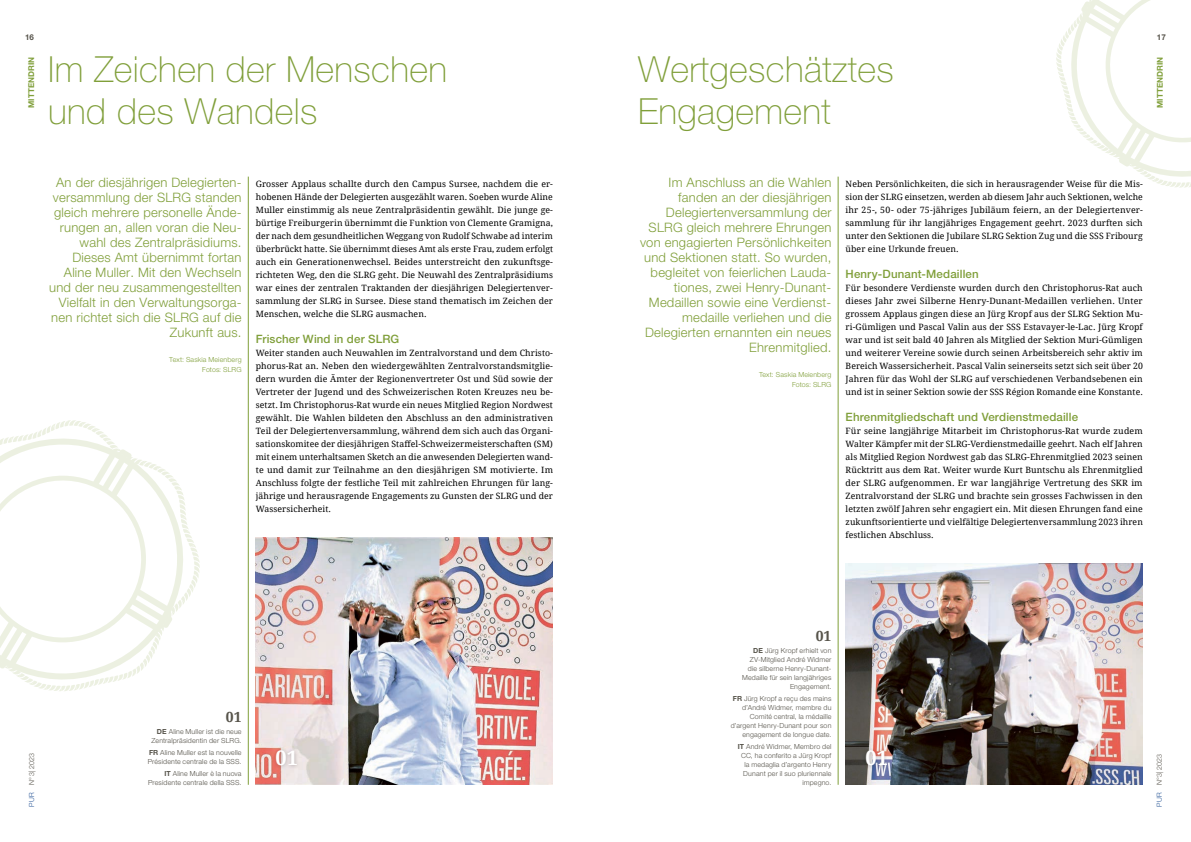
<style>
.page{position:relative;width:1191px;height:842px;background:#fff}
.page>*{position:absolute;margin:0;border:0;box-sizing:border-box;transform-origin:0 0}
.t1{font:100 36px/41.5px "Helvetica Neue LT Std";letter-spacing:.01em;color:#809f3a}
.t2{font:700 20px "Droid Serif";color:#fff}
.t3{font:700 14px "Droid Serif";color:#57544b}
.t4{font:300 13px/15px "Helvetica Neue LT Std";letter-spacing:.015em;color:#809f3a;text-align:right}
.t5{font:500 11.5px "Helvetica Neue LT Std";letter-spacing:.01em;color:#809f3a}
.t6{font:8.7px/13px "Droid Serif";letter-spacing:.01em;color:#000;text-align:justify}
.t7{font:700 8px "Helvetica Neue LT Std";letter-spacing:.01em;color:#809f3a}
.t8{font:700 8px "Helvetica Neue LT Std";color:#57544b}
.t9{font:300 7px/9px "Helvetica Neue LT Std";letter-spacing:.02em;color:#57544b;text-align:right}
.t10{font:300 7px/10px "Helvetica Neue LT Std";letter-spacing:.02em;color:#809f3a;text-align:right}
.s1{font-weight:700}
.s2{color:#2a5797}
</style>
<div class="page">
<hr style="left:248px;top:177px;width:1px;height:608px;background:#809f3a">
<hr style="left:838px;top:177px;width:1px;height:608px;background:#809f3a">
<svg style="left:1056px;top:0;width:135px;height:188px"></svg>
<img style="left:256px;top:538px;width:297px;height:247px">
<img style="left:845px;top:564px;width:297px;height:221px">
<svg style="left:0;top:420px;width:200px;height:271px"></svg>
<div style="left:272px;top:746px;width:29px;height:23px;background:#000;opacity:.25"></div>
<div style="left:862px;top:746px;width:28px;height:23px;background:#000;opacity:.25"></div>
<p class="t8" style="left:25px;top:32px;width:10px">16</p>
<p class="t8" style="left:1157px;top:32px;width:10px">17</p>
<h1 class="t1" style="left:48px;top:49px;width:400px">Im Zeichen der Menschen und des Wandels</h1>
<h1 class="t1" style="left:638px;top:49px;width:257px">Wertgeschätztes<br>Engagement</h1>
<p class="t7" style="left:26px;top:108px;width:53px;rotate:-90deg">MITTENDRIN</p>
<p class="t7" style="left:1154px;top:108px;width:53px;rotate:-90deg">MITTENDRIN</p>
<p class="t4" style="left:49px;top:174px;width:194px">An der diesjährigen Delegierten&shy;versammlung der SLRG standen gleich mehrere personelle Ände&shy;rungen an, allen voran die Neu&shy;wahl des Zentralpräsidiums.<br>Dieses Amt übernimmt fortan<br>Aline Muller. Mit den Wechseln und der neu zusammengestellten<br>Vielfalt in den Verwaltungsorga&shy;nen richtet sich die SLRG auf die<br>Zukunft aus.</p>
<p class="t10" style="left:169px;top:354px;width:74px">Text: Saskia Meienberg<br>Fotos: SLRG</p>
<p class="t6" style="left:256px;top:177px;width:299px">Grosser Applaus schallte durch den Campus Sursee, nachdem die er&shy;hobenen Hände der Delegierten ausgezählt waren. Soeben wurde Aline Muller einstimmig als neue Zentralpräsidentin gewählt. Die junge ge&shy;bürtige Freiburgerin übernimmt die Funktion von Clemente Gramigna, der nach dem gesundheitlichen Weggang von Rudolf Schwabe ad interim überbrückt hatte. Sie übernimmt dieses Amt als erste Frau, zudem erfolgt auch ein Generationenwechsel. Beides unterstreicht den zukunftsge&shy;richteten Weg, den die SLRG geht. Die Neuwahl des Zentralpräsidiums war eines der zentralen Traktanden der diesjährigen Delegiertenver&shy;sammlung der SLRG in Sursee. Diese stand thematisch im Zeichen der Menschen, welche die SLRG ausmachen.</p>
<h3 class="t5" style="left:256px;top:332px;width:145px">Frischer Wind in der SLRG</h3>
<p class="t6" style="left:256px;top:346px;width:299px">Weiter standen auch Neuwahlen im Zentralvorstand und dem Christo&shy;phorus-Rat an. Neben den wiedergewählten Zentralvorstandsmitglie&shy;dern wurden die Ämter der Regionenvertreter Ost und Süd sowie der Vertreter der Jugend und des Schweizerischen Roten Kreuzes neu be&shy;setzt. Im Christophorus-Rat wurde ein neues Mitglied Region Nordwest gewählt. Die Wahlen bildeten den Abschluss an den administrativen Teil der Delegiertenversammlung, während dem sich auch das Organi&shy;sationskomitee der diesjährigen Staffel-Schweizermeisterschaften (SM) mit einem unterhaltsamen Sketch an die anwesenden Delegierten wand&shy;te und damit zur Teilnahme an den diesjährigen SM motivierte. Im Anschluss folgte der festliche Teil mit zahlreichen Ehrungen für lang&shy;jährige und herausragende Engagements zu Gunsten der SLRG und der Wassersicherheit.</p>
<p class="t4" style="left:640px;top:174px;width:193px">Im Anschluss an die Wahlen fanden an der diesjährigen<br>Delegiertenversammlung der<br>SLRG gleich mehrere Ehrungen von engagierten Persönlichkeiten und Sektionen statt. So wurden, begleitet von feierlichen Lauda&shy;tiones, zwei Henry-Dunant-<br>Medaillen sowie eine Verdienst&shy;medaille verliehen und die<br>Delegierten ernannten ein neues<br>Ehrenmitglied.</p>
<p class="t10" style="left:759px;top:369px;width:74px">Text: Saskia Meienberg<br>Fotos: SLRG</p>
<p class="t6" style="left:845px;top:177px;width:299px">Neben Persönlichkeiten, die sich in herausragender Weise für die Mis&shy;sion der SLRG einsetzen, werden ab diesem Jahr auch Sektionen, welche ihr 25-, 50- oder 75-jähriges Jubiläum feiern, an der Delegiertenver&shy;sammlung für ihr langjähriges Engagement geehrt. 2023 durften sich unter den Sektionen die Jubilare SLRG Sektion Zug und die SSS Fribourg über eine Urkunde freuen.</p>
<h3 class="t5" style="left:845px;top:267px;width:135px">Henry-Dunant-Medaillen</h3>
<p class="t6" style="left:845px;top:281px;width:299px">Für besondere Verdienste wurden durch den Christophorus-Rat auch dieses Jahr zwei Silberne Henry-Dunant-Medaillen verliehen. Unter grossem Applaus gingen diese an Jürg Kropf aus der SLRG Sektion Mu&shy;ri-Gümligen und Pascal Valin aus der SSS Estavayer-le-Lac. Jürg Kropf war und ist seit bald 40 Jahren als Mitglied der Sektion Muri-Gümligen und weiterer Vereine sowie durch seinen Arbeitsbereich sehr aktiv im Bereich Wassersicherheit. Pascal Valin seinerseits setzt sich seit über 20<br>Jahren für das Wohl der SLRG auf verschiedenen Verbandsebenen ein und ist in seiner Sektion sowie der SSS Région Romande eine Konstante.</p>
<h3 class="t5" style="left:845px;top:410px;width:234px">Ehrenmitgliedschaft und Verdienstmedaille</h3>
<p class="t6" style="left:845px;top:424px;width:299px">Für seine langjährige Mitarbeit im Christophorus-Rat wurde zudem Walter Kämpfer mit der SLRG-Verdienstmedaille geehrt. Nach elf Jahren als Mitglied Region Nordwest gab das SLRG-Ehrenmitglied 2023 seinen Rücktritt aus dem Rat. Weiter wurde Kurt Buntschu als Ehrenmitglied der SLRG aufgenommen. Er war langjährige Vertretung des SKR im Zentralvorstand der SLRG und brachte sein grosses Fachwissen in den letzten zwölf Jahren sehr engagiert ein. Mit diesen Ehrungen fand eine zukunftsorientierte und vielfältige Delegiertenversammlung 2023 ihren festlichen Abschluss.</p>
<h3 class="t3" style="left:815px;top:626px;width:17px">01</h3>
<p class="t9" style="left:742px;top:646px;width:91px"><span class="s1">DE</span> Jürg Kropf erhielt von<br>ZV-Mitglied André Widmer die silberne Henry-Dunant-<br>Medaille für sein langjähriges<br>Engagement.</p>
<p class="t9" style="left:731px;top:694px;width:102px"><span class="s1">FR</span> Jürg Kropf a reçu des mains d’André Widmer, membre du<br>Comité central, la médaille d’argent Henry-Dunant pour son engagement de longue date.</p>
<p class="t9" style="left:737px;top:742px;width:95px"><span class="s1">IT</span> André Widmer, Membro del<br>CC, ha conferito a Jürg Kropf la medaglia d’argento Henry<br>Dunant per il suo pluriennale impegno.</p>
<h3 class="t3" style="left:226px;top:707px;width:17px">01</h3>
<p class="t9" style="left:151px;top:727px;width:92px"><span class="s1">DE</span> Aline Muller ist die neue<br>Zentralpräsidentin der SLRG.</p>
<p class="t9" style="left:148px;top:748px;width:95px;text-align:left"><span class="s1">FR</span> Aline Muller est la nouvelle<br>Présidente centrale de la SSS.</p>
<p class="t9" style="left:148px;top:769px;width:95px"><span class="s1">IT</span> Aline Muller è la nuova<br>Presidente centrale della SSS.</p>
<h2 class="t2" style="left:276px;top:744px;width:24px">01</h2>
<h2 class="t2" style="left:865px;top:744px;width:24px">01</h2>
<p class="t9" style="left:27px;top:807px;width:55px;rotate:-90deg"><span class="s2">PUR</span> N°3|2023</p>
<p class="t9" style="left:1154px;top:807px;width:54px;rotate:-90deg"><span class="s2">PUR</span> N°3|2023</p>
</div>
